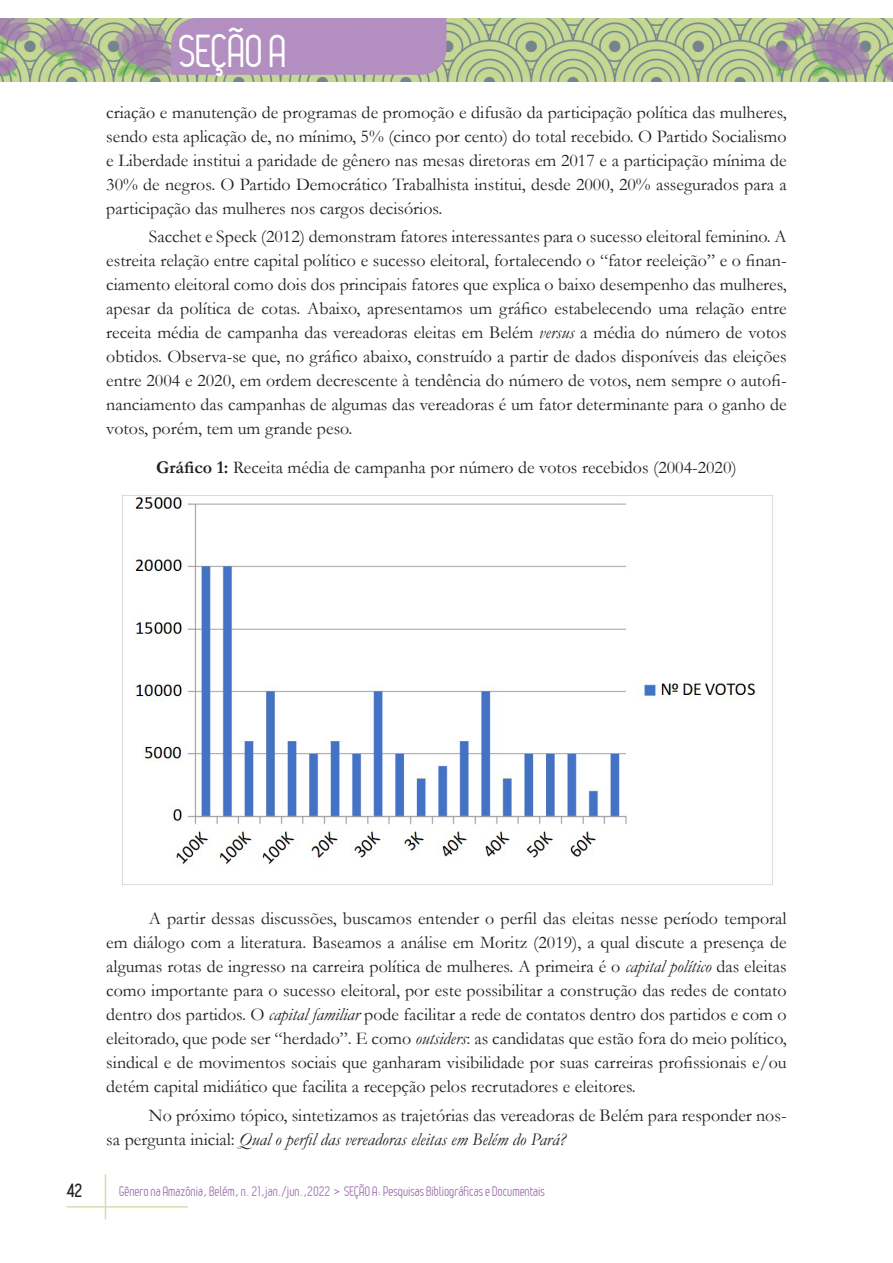
<style>
.page{position:relative;width:893px;height:1263px;background:#fff}
.page>*{position:absolute;margin:0;border:0;box-sizing:border-box;transform-origin:0 0}
.t1{font:45px "Leger";letter-spacing:-.01em;color:#fff}
.Texto{font:18px/24px "Garamond";color:#231f20;text-align:justify}
.Título_1-imgs{font:18px "Garamond";color:#231f20}
.t2{font:700 18px "Leger";color:#231f20}
.t3{font:13.5px "Leger";color:#9f73af}
.s1{font-style:italic}
.s2{font-weight:700}
</style>
<div class="page">
<hr style="left:105px;top:1174px;width:1px;height:45px;background:#d2e0ac">
<hr style="left:67px;top:1206px;width:121px;height:1px;background:#d2e0ac">
<img style="left:0;top:18px;width:893px;height:64px">
<div style="left:171px;top:18px;width:275px;height:57px;background:#b28fc0"></div>
<img style="left:122px;top:494px;width:651px;height:391px">
<h1 class="t1" style="left:179px;top:26px;width:110px">SEÇÃO A</h1>
<p class="Texto" style="left:106px;top:100px;width:682px">criação e manutenção de programas de promoção e difusão da participação política das mulheres, sendo esta aplicação de, no mínimo, 5% (cinco por cento) do total recebido. O Partido Socialismo e Liberdade institui a paridade de gênero nas mesas diretoras em 2017 e a participação mínima de 30% de negros. O Partido Democrático Trabalhista institui, desde 2000, 20% assegurados para a participação das mulheres nos cargos decisórios.</p>
<p class="Texto" style="left:106px;top:224px;width:682px;text-indent:43px">Sacchet e Speck (2012) demonstram fatores interessantes para o sucesso eleitoral feminino. A estreita relação entre capital político e sucesso eleitoral, fortalecendo o “fator reeleição” e o finan&shy;ciamento eleitoral como dois dos principais fatores que explica o baixo desempenho das mulheres, apesar da política de cotas. Abaixo, apresentamos um gráfico estabelecendo uma relação entre receita média de campanha das vereadoras eleitas em Belém <span class="s1">versus</span> a média do número de votos obtidos. Observa-se que, no gráfico abaixo, construído a partir de dados disponíveis das eleições entre 2004 e 2020, em ordem decrescente à tendência do número de votos, nem sempre o autofi&shy;nanciamento das campanhas de algumas das vereadoras é um fator determinante para o ganho de votos, porém, tem um grande peso.</p>
<p class="Título_1-imgs" style="left:156px;top:455px;width:582px"><span class="s2">Gráfico 1:</span> Receita média de campanha por número de votos recebidos (2004-2020)</p>
<p class="Texto" style="left:106px;top:906px;width:682px;text-indent:43px">A partir dessas discussões, buscamos entender o perfil das eleitas nesse período temporal em diálogo com a literatura. Baseamos a análise em Moritz (2019), a qual discute a presença de algumas rotas de ingresso na carreira política de mulheres. A primeira é o <span class="s1">capital político</span> das eleitas como importante para o sucesso eleitoral, por este possibilitar a construção das redes de contato dentro dos partidos. O <span class="s1">capital familiar</span> pode facilitar a rede de contatos dentro dos partidos e com o eleitorado, que pode ser “herdado”. E como <span class="s1">outsiders</span>: as candidatas que estão fora do meio político, sindical e de movimentos sociais que ganharam visibilidade por suas carreiras profissionais e/ou detém capital midiático que facilita a recepção pelos recrutadores e eleitores.</p>
<p class="Texto" style="left:106px;top:1102px;width:682px;text-indent:43px">No próximo tópico, sintetizamos as trajetórias das vereadoras de Belém para responder nos&shy;sa pergunta inicial: <span class="s1">Qual o perfil das vereadoras eleitas em Belém do Pará?</span></p>
<p class="t2" style="left:67px;top:1180px;width:17px">42</p>
<p class="t3" style="left:119px;top:1183px;width:427px">Gênero na Amazônia, Belém, n. 21,jan./jun.,2022 &gt; SEÇÃO A: Pesquisas Bibliográficas e Documentais</p>
</div>
